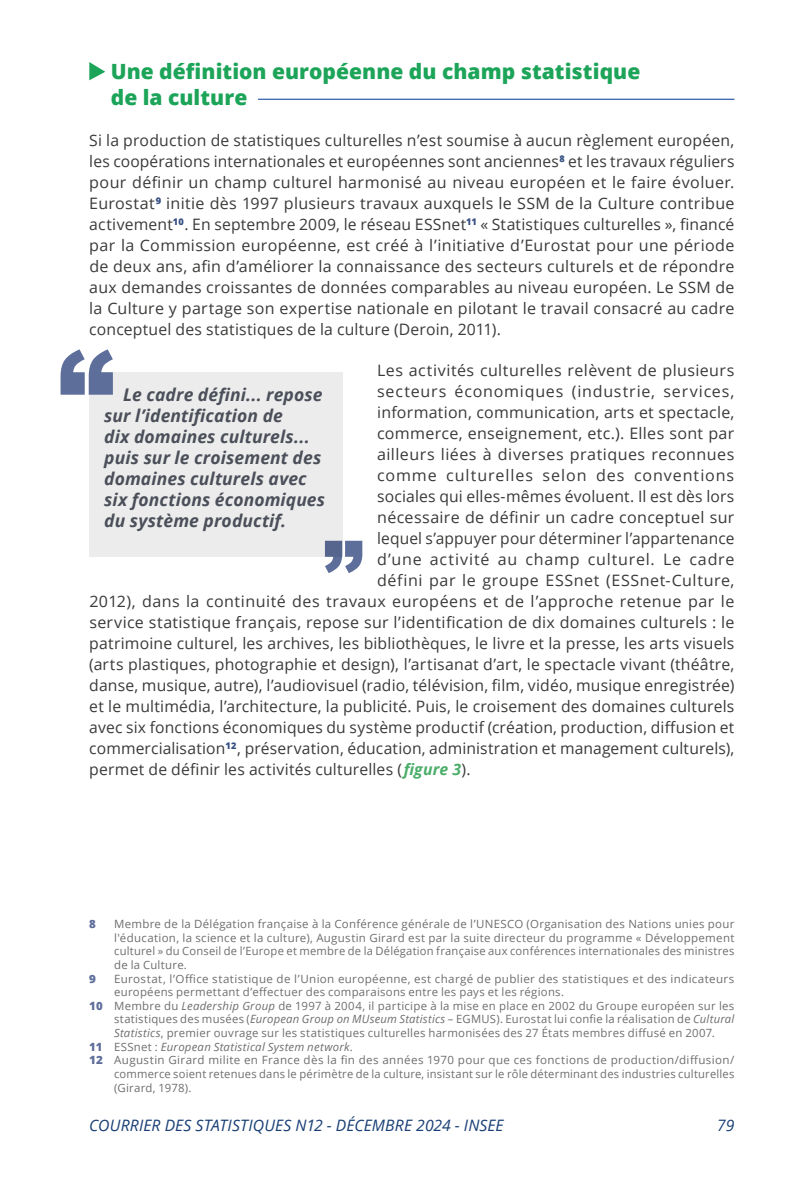
<style>
.page{position:relative;width:794px;height:1191px;background:#fff}
.page>*{position:absolute;margin:0;border:0;box-sizing:border-box;transform-origin:0 0}
.t1{font:800 21px/26.2px "Open Sans";color:#1ca459}
.t2{font:italic 700 17.5px/21px "Open Sans";letter-spacing:.005em;color:#4b4f59}
.t3{font:15.75px/21px "Open Sans";letter-spacing:.015em;color:#3a3a39;text-align:justify}
.t4{font:15.75px "Open Sans";letter-spacing:.045em;color:#3a3a39}
.t5{font:italic 15.75px "Open Sans";letter-spacing:.01em;color:#193f75}
.t6{font:15.75px "Open Sans";letter-spacing:.035em;color:#3a3a39}
.t7{font:15.75px "Open Sans";letter-spacing:.06em;color:#3a3a39}
.t8{font:11.38px/13.7px "Open Sans";letter-spacing:.025em;color:#6e6e6e;text-align:justify}
.t9{font:italic 11.38px "Open Sans";letter-spacing:.02em;color:#6e6e6e}
.t10{font:800 11.38px "Open Sans";color:#5e6e9a}
.s1{font-weight:700;font-style:italic;color:#4aad68}
.s2{font-weight:800;color:#5e6e9a}
.s3{font-style:italic}
.s4{font-weight:800;font-style:normal;color:#5e6e9a}
.s5{font-style:normal}
</style>
<div class="page">
<hr style="left:258px;top:99px;width:476px;height:1px;background:#3c68b0">
<svg style="left:89px;top:62px;width:16px;height:18px"></svg>
<div style="left:89px;top:373px;width:253px;height:184px;background:#ececec"></div>
<svg style="left:61px;top:349px;width:52px;height:46px"></svg>
<svg style="left:325px;top:541px;width:37px;height:32px"></svg>
<h1 class="t1" style="left:111px;top:57px;width:531px">Une définition européenne du champ statistique de la culture</h1>
<p class="t3" style="left:89px;top:130px;width:647px">Si la production de statistiques culturelles n’est soumise à aucun règlement européen, les coopérations internationales et européennes sont anciennes<sup>8</sup> et les travaux réguliers pour définir un champ culturel harmonisé au niveau européen et le faire évoluer.<br>Eurostat<sup>9</sup> initie dès 1997 plusieurs travaux auxquels le SSM de la Culture contribue activement<sup>10</sup>. En septembre 2009, le réseau ESSnet<sup>11</sup> « Statistiques culturelles », financé par la Commission européenne, est créé à l’initiative d’Eurostat pour une période de deux ans, afin d’améliorer la connaissance des secteurs culturels et de répondre aux demandes croissantes de données comparables au niveau européen. Le SSM de la Culture y partage son expertise nationale en pilotant le travail consacré au cadre conceptuel des statistiques de la culture (Deroin, 2011).</p>
<p class="t3" style="left:377px;top:359px;width:359px">Les activités culturelles relèvent de plusieurs</p>
<p class="t4" style="left:377px;top:381px;width:359px">secteurs économiques (industrie, services,</p>
<p class="t3" style="left:377px;top:401px;width:359px">information, communication, arts et spectacle,</p>
<p class="t3" style="left:377px;top:422px;width:359px">commerce, enseignement, etc.). Elles sont par</p>
<p class="t3" style="left:377px;top:443px;width:359px">ailleurs liées à diverses pratiques reconnues</p>
<p class="t7" style="left:377px;top:465px;width:359px">comme culturelles selon des conventions</p>
<p class="t3" style="left:377px;top:485px;width:359px">sociales qui elles-mêmes évoluent. Il est dès lors</p>
<p class="t3" style="left:377px;top:506px;width:359px">nécessaire de définir un cadre conceptuel sur</p>
<p class="t3" style="left:377px;top:527px;width:359px">lequel s’appuyer pour déterminer l’appartenance</p>
<p class="t4" style="left:377px;top:549px;width:359px">d’une activité au champ culturel. Le cadre</p>
<p class="t6" style="left:377px;top:570px;width:359px">défini par le groupe ESSnet (ESSnet‑Culture,</p>
<p class="t3" style="left:89px;top:590px;width:646px">2012), dans la continuité des travaux européens et de l’approche retenue par le</p>
<p class="t3" style="left:89px;top:611px;width:646px">service statistique français, repose sur l’identification de dix domaines culturels : le</p>
<p class="t3" style="left:89px;top:632px;width:646px">patrimoine culturel, les archives, les bibliothèques, le livre et la presse, les arts visuels</p>
<p class="t3" style="left:89px;top:653px;width:646px">(arts plastiques, photographie et design), l’artisanat d’art, le spectacle vivant (théâtre,</p>
<p class="t3" style="left:89px;top:674px;width:646px">danse, musique, autre), l’audiovisuel (radio, télévision, film, vidéo, musique enregistrée)</p>
<p class="t3" style="left:89px;top:695px;width:646px">et le multimédia, l’architecture, la publicité. Puis, le croisement des domaines culturels</p>
<p class="t3" style="left:89px;top:716px;width:646px">avec six fonctions économiques du système productif (création, production, diffusion et</p>
<p class="t3" style="left:89px;top:737px;width:646px">commercialisation<sup>12</sup>, préservation, éducation, administration et management culturels),</p>
<p class="t3" style="left:89px;top:758px;width:383px">permet de définir les activités culturelles (<span class="s1">figure 3</span>).</p>
<p class="t2" style="left:104px;top:384px;width:222px;text-indent:19px">Le cadre défini... repose sur l’identification de<br>dix domaines culturels... puis sur le croisement des domaines culturels avec six fonctions économiques du système productif.</p>
<p class="t10" style="left:89px;top:915px;width:8px">8</p>
<p class="t8" style="left:114px;top:916px;width:622px">Membre de la Délégation française à la Conférence générale de l’UNESCO (Organisation des Nations unies pour l'éducation, la science et la culture), Augustin Girard est par la suite directeur du programme « Développement culturel » du Conseil de l’Europe et membre de la Délégation française aux conférences internationales des ministres de la Culture.</p>
<p class="t10" style="left:89px;top:969px;width:8px">9</p>
<p class="t8" style="left:114px;top:971px;width:622px">Eurostat, l’Office statistique de l’Union européenne, est chargé de publier des statistiques et des indicateurs</p>
<p class="t8" style="left:114px;top:985px;width:451px">européens permettant d’effectuer des comparaisons entre les pays et les régions.</p>
<p class="t8" style="left:89px;top:998px;width:646px"><span class="s2">10</span> Membre du <span class="s3">Leadership Group</span> de 1997 à 2004, il participe à la mise en place en 2002 du Groupe européen sur les</p>
<p class="t8" style="left:114px;top:1012px;width:622px">statistiques des musées (<span class="s3">European Group on MUseum Statistics</span> – EGMUS). Eurostat lui confie la réalisation de <span class="s3">Cultural</span></p>
<p class="t8" style="left:114px;top:1025px;width:602px"><span class="s3">Statistics</span>, premier ouvrage sur les statistiques culturelles harmonisées des 27 États membres diffusé en 2007.</p>
<p class="t9" style="left:89px;top:1038px;width:265px"><span class="s4">11</span> <span class="s5">ESSnet :</span> European Statistical System network<span class="s5">.</span></p>
<p class="t8" style="left:89px;top:1053px;width:646px"><span class="s2">12</span> Augustin Girard milite en France dès la fin des années 1970 pour que ces fonctions de production/diffusion/</p>
<p class="t8" style="left:114px;top:1066px;width:622px">commerce soient retenues dans le périmètre de la culture, insistant sur le rôle déterminant des industries culturelles</p>
<p class="t8" style="left:114px;top:1080px;width:79px">(Girard, 1978).</p>
<p class="t5" style="left:89px;top:1114px;width:416px">COURRIER DES STATISTIQUES N12 - DÉCEMBRE 2024 - INSEE</p>
<p class="t5" style="left:717px;top:1114px;width:19px">79</p>
</div>
